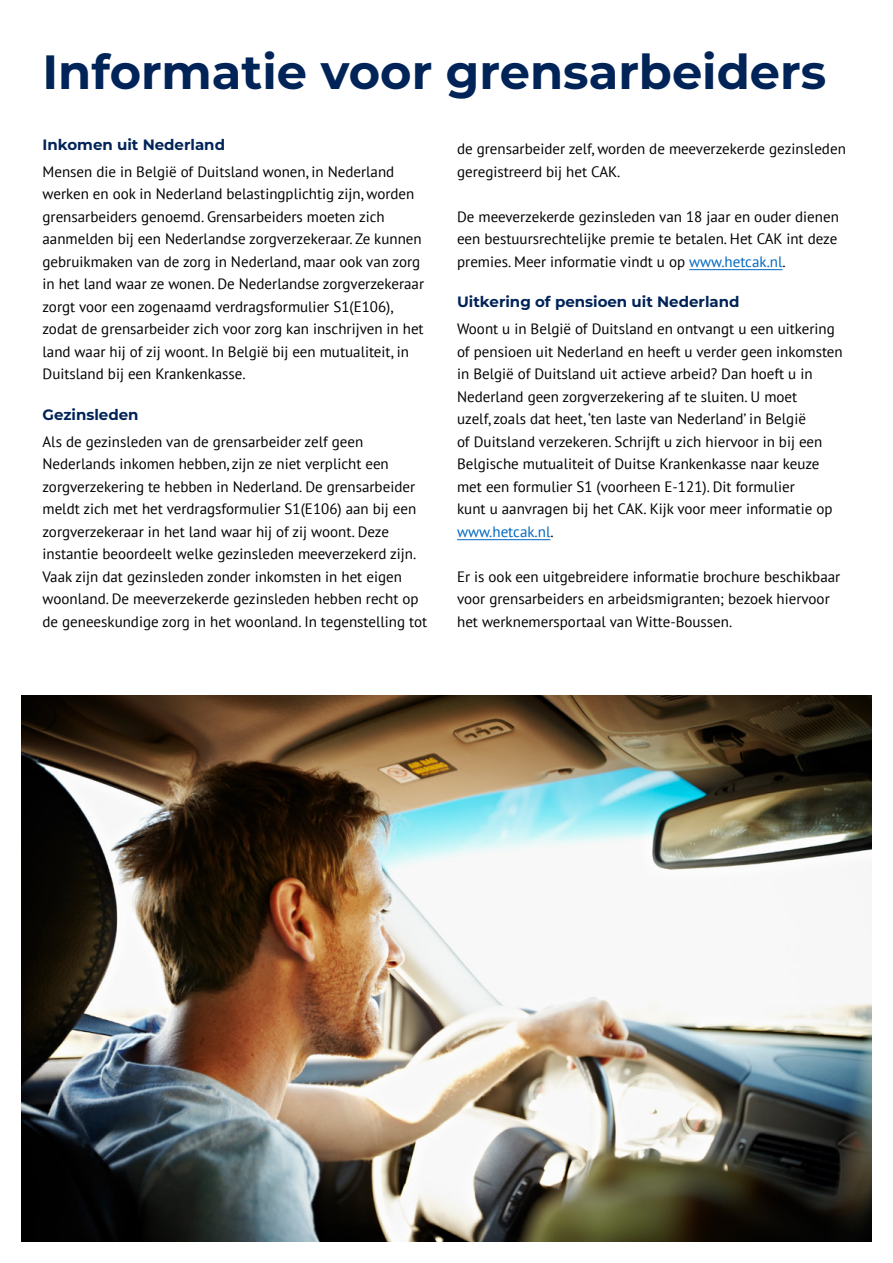
<style>
.page{position:relative;width:893px;height:1263px;background:#fff}
.page>*{position:absolute;margin:0;border:0;box-sizing:border-box;transform-origin:0 0}
.Kop_titel{font:700 48px "Montserrat";color:#002358}
.Brood{font:15px/22.5px "PT Sans";color:#000}
.Alinea_kop_10_pt{font:700 15px "Montserrat";color:#002358}
.s1{color:#0068c1}
</style>
<div class="page">
<hr style="left:689px;top:269px;width:93px;height:1px;background:#0068c1">
<hr style="left:457px;top:539px;width:93px;height:1px;background:#0068c1">
<img style="left:21px;top:695px;width:851px;height:547px">
<h1 class="Kop_titel" style="left:43px;top:37px;width:785px">Informatie voor grensarbeiders</h1>
<h3 class="Alinea_kop_10_pt" style="left:43px;top:133px;width:184px">Inkomen uit Nederland</h3>
<p class="Brood" style="left:43px;top:160px;width:383px">Mensen die in België of Duitsland wonen, in Nederland werken en ook in Nederland belastingplichtig zijn, worden grensarbeiders genoemd. Grensarbeiders moeten zich aanmelden bij een Nederlandse zorgverzekeraar. Ze kunnen gebruikmaken van de zorg in Nederland, maar ook van zorg in het land waar ze wonen. De Nederlandse zorgverzekeraar zorgt voor een zogenaamd verdragsformulier S1(E106), zodat de grensarbeider zich voor zorg kan inschrijven in het land waar hij of zij woont. In België bij een mutualiteit, in Duitsland bij een Krankenkasse.</p>
<h3 class="Alinea_kop_10_pt" style="left:43px;top:403px;width:98px">Gezinsleden</h3>
<p class="Brood" style="left:43px;top:430px;width:386px">Als de gezinsleden van de grensarbeider zelf geen Nederlands inkomen hebben, zijn ze niet verplicht een zorgverzekering te hebben in Nederland. De grensarbeider meldt zich met het verdragsformulier S1(E106) aan bij een zorgverzekeraar in het land waar hij of zij woont. Deze instantie beoordeelt welke gezinsleden meeverzekerd zijn.<br>Vaak zijn dat gezinsleden zonder inkomsten in het eigen woonland. De meeverzekerde gezinsleden hebben recht op de geneeskundige zorg in het woonland. In tegenstelling tot</p>
<p class="Brood" style="left:457px;top:137px;width:390px">de grensarbeider zelf, worden de meeverzekerde gezinsleden geregistreerd bij het CAK.</p>
<p class="Brood" style="left:457px;top:205px;width:383px;text-align:justify">De meeverzekerde gezinsleden van 18 jaar en ouder dienen een bestuursrechtelijke premie te betalen. Het CAK int deze premies. Meer informatie vindt u op <span class="s1">www.hetcak.nl</span>.</p>
<h3 class="Alinea_kop_10_pt" style="left:457px;top:291px;width:284px">Uitkering of pensioen uit Nederland</h3>
<p class="Brood" style="left:457px;top:317px;width:387px">Woont u in België of Duitsland en ontvangt u een uitkering of pensioen uit Nederland en heeft u verder geen inkomsten in België of Duitsland uit actieve arbeid? Dan hoeft u in Nederland geen zorgverzekering af te sluiten. U moet<br>uzelf, zoals dat heet, ‘ten laste van Nederland’ in België<br>of Duitsland verzekeren. Schrijft u zich hiervoor in bij een Belgische mutualiteit of Duitse Krankenkasse naar keuze met een formulier S1 (voorheen E-121). Dit formulier<br>kunt u aanvragen bij het CAK. Kijk voor meer informatie op <span class="s1">www.hetcak.nl</span>.</p>
<p class="Brood" style="left:457px;top:565px;width:385px">Er is ook een uitgebreidere informatie brochure beschikbaar voor grensarbeiders en arbeidsmigranten; bezoek hiervoor het werknemersportaal van Witte-Boussen.</p>
</div>
